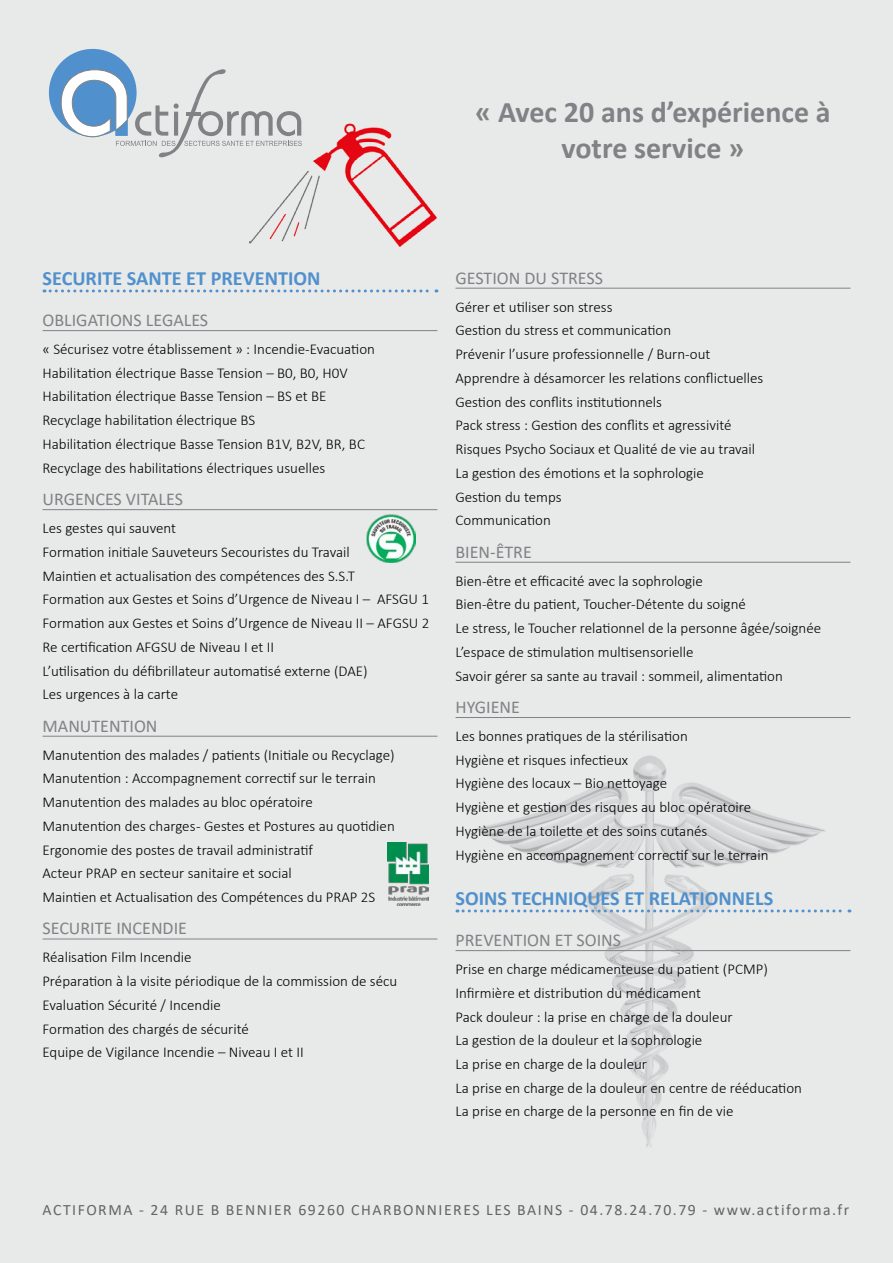
<style>
.page{position:relative;width:893px;height:1263px;background:#e8e9e9}
.page>*{position:absolute;margin:0;border:0;box-sizing:border-box;transform-origin:0 0}
.t1{font:700 30px/36px "Calibri";color:#808285;text-align:center}
.t2{font:700 20.25px "Calibri";color:#5091cd}
.t3{font:18px "Calibri";color:#808285}
.t4{font:15.75px "Calibri";letter-spacing:.095em;color:#636466}
.t5{font:300 15px/23.7px "Calibri";color:#000}
</style>
<div class="page">
<img style="left:250px;top:123px;width:187px;height:124px">
<div style="left:49px;top:49px;width:88px;height:88px;background:#5091cd;border-radius:50%"></div>
<svg style="left:60px;top:69px;width:242px;height:88px"></svg>
<img style="left:367px;top:514px;width:48px;height:49px">
<hr style="left:455px;top:288px;width:395px;height:1px;background:#808285">
<hr style="left:455px;top:562px;width:395px;height:1px;background:#808285">
<hr style="left:455px;top:717px;width:395px;height:1px;background:#808285">
<svg style="left:457px;top:909px;width:393px;height:3px"></svg>
<hr style="left:455px;top:950px;width:395px;height:1px;background:#808285">
<svg style="left:44px;top:289px;width:393px;height:3px"></svg>
<hr style="left:43px;top:330px;width:394px;height:1px;background:#808285">
<hr style="left:43px;top:509px;width:394px;height:1px;background:#808285">
<hr style="left:43px;top:736px;width:394px;height:1px;background:#808285">
<hr style="left:43px;top:939px;width:394px;height:1px;background:#808285">
<img style="left:387px;top:842px;width:42px;height:63px">
<h1 class="t1" style="left:475px;top:94px;width:357px">« Avec 20 ans d’expérience à votre service »</h1>
<h2 class="t2" style="left:43px;top:264px;width:279px">SECURITE SANTE ET PREVENTION</h2>
<p class="t3" style="left:43px;top:307px;width:167px">OBLIGATIONS LEGALES</p>
<p class="t5" style="left:43px;top:337px;width:334px">« Sécurisez votre établissement » : Incendie-Evacuation Habilitation électrique Basse Tension – B0, B0, H0V Habilitation électrique Basse Tension – BS et BE Recyclage habilitation électrique BS<br>Habilitation électrique Basse Tension B1V, B2V, BR, BC Recyclage des habilitations électriques usuelles</p>
<p class="t3" style="left:43px;top:486px;width:142px">URGENCES VITALES</p>
<p class="t5" style="left:43px;top:516px;width:388px">Les gestes qui sauvent<br>Formation initiale Sauveteurs Secouristes du Travail<br>Maintien et actualisation des compétences des S.S.T<br>Formation aux Gestes et Soins d’Urgence de Niveau I – AFSGU 1<br>Formation aux Gestes et Soins d’Urgence de Niveau II – AFGSU 2<br>Re certification AFGSU de Niveau I et II<br>L’utilisation du défibrillateur automatisé externe (DAE)<br>Les urgences à la carte</p>
<p class="t3" style="left:43px;top:713px;width:117px">MANUTENTION</p>
<p class="t5" style="left:43px;top:743px;width:354px">Manutention des malades / patients (Initiale ou Recyclage)<br>Manutention : Accompagnement correctif sur le terrain Manutention des malades au bloc opératoire Manutention des charges - Gestes et Postures au quotidien Ergonomie des postes de travail administratif<br>Acteur PRAP en secteur sanitaire et social<br>Maintien et Actualisation des Compétences du PRAP 2S</p>
<p class="t3" style="left:43px;top:916px;width:146px">SECURITE INCENDIE</p>
<p class="t5" style="left:43px;top:945px;width:356px">Réalisation Film Incendie<br>Préparation à la visite périodique de la commission de sécu Evaluation Sécurité / Incendie<br>Formation des chargés de sécurité<br>Equipe de Vigilance Incendie – Niveau I et II</p>
<p class="t3" style="left:455px;top:265px;width:149px">GESTION DU STRESS</p>
<p class="t5" style="left:455px;top:295px;width:309px">Gérer et utiliser son stress<br>Gestion du stress et communication<br>Prévenir l’usure professionnelle / Burn-out Apprendre à désamorcer les relations conflictuelles Gestion des conflits institutionnels<br>Pack stress : Gestion des conflits et agressivité Risques Psycho Sociaux et Qualité de vie au travail La gestion des émotions et la sophrologie<br>Gestion du temps<br>Communication</p>
<p class="t3" style="left:455px;top:539px;width:78px">BIEN-ÊTRE</p>
<p class="t5" style="left:455px;top:569px;width:367px">Bien-être et efficacité avec la sophrologie<br>Bien-être du patient, Toucher-Détente du soigné<br>Le stress, le Toucher relationnel de la personne âgée/soignée L’espace de stimulation multisensorielle<br>Savoir gérer sa sante au travail : sommeil, alimentation</p>
<p class="t3" style="left:455px;top:694px;width:66px">HYGIENE</p>
<p class="t5" style="left:455px;top:724px;width:314px">Les bonnes pratiques de la stérilisation<br>Hygiène et risques infectieux<br>Hygiène des locaux – Bio nettoyage<br>Hygiène et gestion des risques au bloc opératoire Hygiène de la toilette et des soins cutanés<br>Hygiène en accompagnement correctif sur le terrain</p>
<h2 class="t2" style="left:455px;top:884px;width:319px">SOINS TECHNIQUES ET RELATIONNELS</h2>
<p class="t3" style="left:455px;top:927px;width:167px">PREVENTION ET SOINS</p>
<p class="t5" style="left:455px;top:957px;width:348px">Prise en charge médicamenteuse du patient (PCMP)<br>Infirmière et distribution du médicament<br>Pack douleur : la prise en charge de la douleur<br>La gestion de la douleur et la sophrologie<br>La prise en charge de la douleur<br>La prise en charge de la douleur en centre de rééducation La prise en charge de la personne en fin de vie</p>
<p class="t4" style="left:43px;top:1199px;width:808px">ACTIFORMA - 24 RUE B BENNIER 69260 CHARBONNIERES LES BAINS - 04.78.24.70.79 - www.actiforma.fr</p>
</div>
